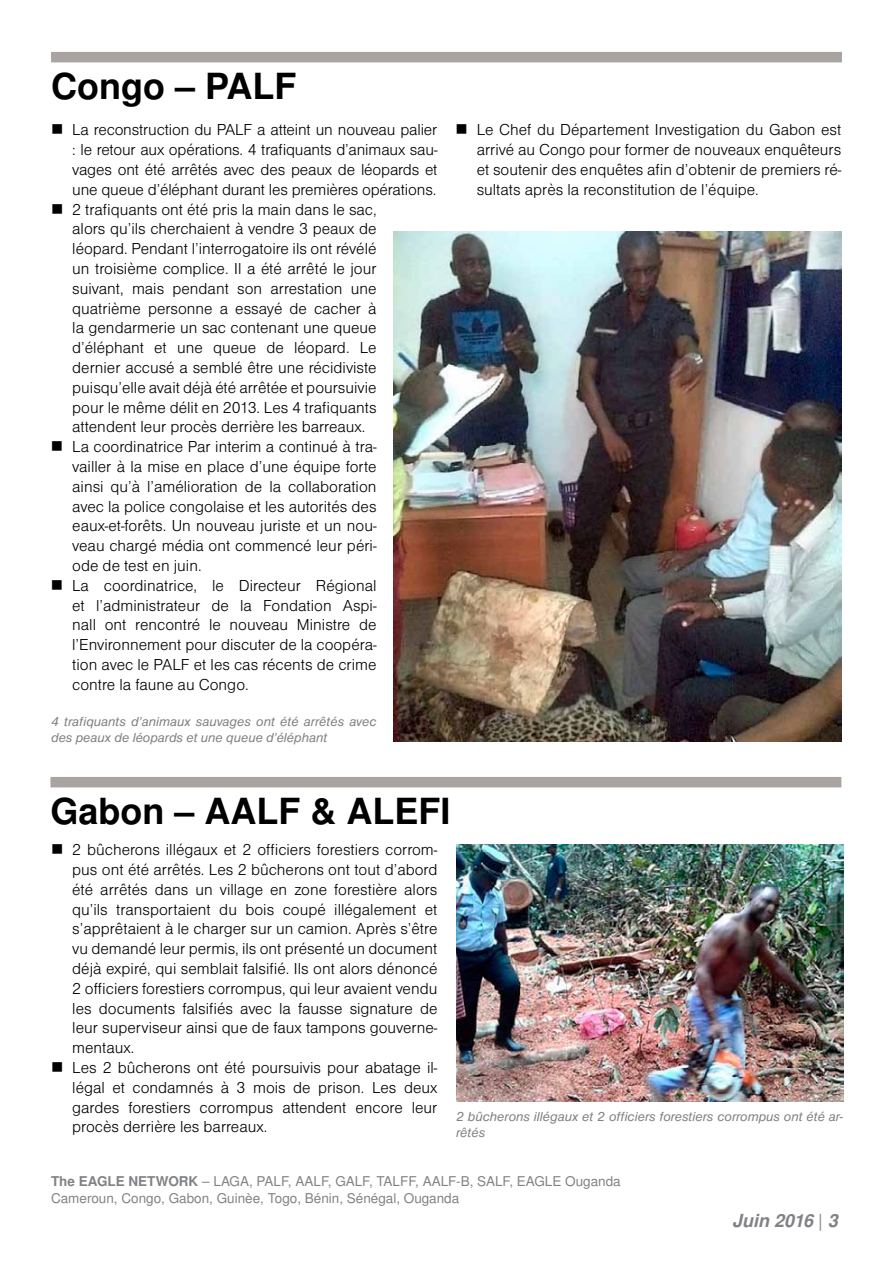
<style>
.page{position:relative;width:893px;height:1263px;background:#fff}
.page>*{position:absolute;margin:0;border:0;box-sizing:border-box;transform-origin:0 0}
.t1{font:700 36px "Nimbus Sans LOT";color:#000}
.t2{font:italic 700 18px "Nimbus Sans LOT";color:#808285}
.t3{font:16.5px/19.8px "Nimbus Sans DOT Ligh";color:#000}
.t4{font:italic 13.5px/16.2px "Nimbus Sans DOT";color:#808285}
.t5{font:13.5px/16.2px "Nimbus Sans LOT";color:#808285}
.s1{font-weight:700}
.s2{font-weight:400;font-style:normal}
</style>
<div class="page">
<div style="left:51px;top:52px;width:791px;height:10px;background:#a9a3a1"></div>
<img style="left:394px;top:231px;width:447px;height:511px">
<img style="left:456px;top:844px;width:387px;height:257px">
<div style="left:50px;top:777px;width:791px;height:10px;background:#a9a3a1"></div>
<h1 class="t1" style="left:51px;top:64px;width:247px">Congo – PALF</h1>
<p class="t3" style="left:72px;top:120px;width:367px">La reconstruction du PALF a atteint un nouveau palier : le retour aux opérations. 4 trafiquants d’animaux sau&shy;vages ont été arrêtés avec des peaux de léopards et une queue d’éléphant durant les premières opérations.<br>2 trafiquants ont été pris la main dans le sac,<br>alors qu’ils cherchaient à vendre 3 peaux de<br>léopard. Pendant l’interrogatoire ils ont révélé<br>un troisième complice. Il a été arrêté le jour<br>suivant, mais pendant son arrestation une quatrième personne a essayé de cacher à<br>la gendarmerie un sac contenant une queue d’éléphant et une queue de léopard. Le<br>dernier accusé a semblé être une récidiviste puisqu’elle avait déjà été arrêtée et poursuivie<br>pour le même délit en 2013. Les 4 trafiquants attendent leur procès derrière les barreaux.<br>La coordinatrice Par interim a continué à tra-<br>vailler à la mise en place d’une équipe forte<br>ainsi qu’à l’amélioration de la collaboration<br>avec la police congolaise et les autorités des eaux-et-forêts. Un nouveau juriste et un nou-<br>veau chargé média ont commencé leur péri-<br>ode de test en juin.<br>La coordinatrice, le Directeur Régional<br>et l’administrateur de la Fondation Aspi-<br>nall ont rencontré le nouveau Ministre de l’Environnement pour discuter de la coopéra-<br>tion avec le PALF et les cas récents de crime<br>contre la faune au Congo.</p>
<p class="t3" style="left:477px;top:120px;width:366px;text-align:justify">Le Chef du Département Investigation du Gabon est arrivé au Congo pour former de nouveaux enquêteurs et soutenir des enquêtes afin d’obtenir de premiers ré&shy;sultats après la reconstitution de l’équipe.</p>
<p class="t4" style="left:51px;top:713px;width:327px">4 trafiquants d’animaux sauvages ont été arrêtés avec des peaux de léopards et une queue d’éléphant</p>
<h1 class="t1" style="left:50px;top:789px;width:402px">Gabon – AALF &amp; ALEFI</h1>
<p class="t3" style="left:72px;top:840px;width:367px">2 bûcherons illégaux et 2 officiers forestiers corrom&shy;pus ont été arrêtés. Les 2 bûcherons ont tout d’abord été arrêtés dans un village en zone forestière alors qu’ils transportaient du bois coupé illégalement et s’apprêtaient à le charger sur un camion. Après s’être vu demandé leur permis, ils ont présenté un document déjà expiré, qui semblait falsifié. Ils ont alors dénoncé 2 officiers forestiers corrompus, qui leur avaient vendu les documents falsifiés avec la fausse signature de leur superviseur ainsi que de faux tampons gouverne&shy;mentaux.<br>Les 2 bûcherons ont été poursuivis pour abatage il&shy;légal et condamnés à 3 mois de prison. Les deux gardes forestiers corrompus attendent encore leur procès derrière les barreaux.</p>
<p class="t4" style="left:456px;top:1109px;width:389px">2 bûcherons illégaux et 2 officiers forestiers corrompus ont été ar&shy;rêtés</p>
<p class="t5" style="left:51px;top:1174px;width:571px"><span class="s1">The EAGLE NETWORK</span> – LAGA, PALF, AALF, GALF, TALFF, AALF-B, SALF, EAGLE Ouganda<br>Cameroun, Congo, Gabon, Guinèe, Togo, Bénin, Sénégal, Ouganda</p>
<p class="t2" style="left:732px;top:1210px;width:107px">Juin 2016 <span class="s2">|</span> 3</p>
</div>
